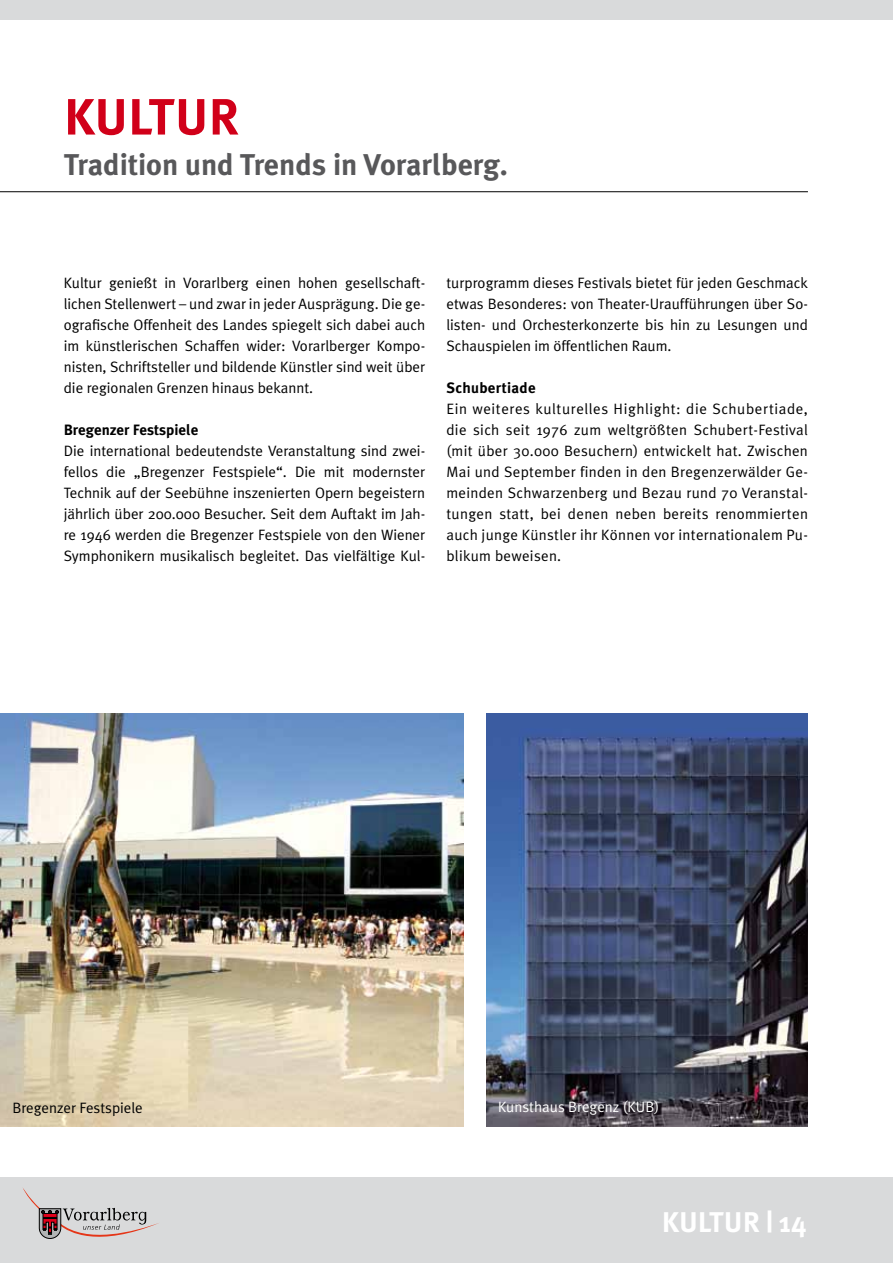
<style>
.page{position:relative;width:893px;height:1263px;background:#fff}
.page>*{position:absolute;margin:0;border:0;box-sizing:border-box;transform-origin:0 0}
.t1{font:700 51px "Meta Plus";color:#d10019}
.t2{font:700 30px "Meta Plus";color:#58585a}
.t3{font:700 28.5px "Meta Plus";color:#fff}
.t4{font:15px/21px "Meta Plus Normal";color:#000;text-align:justify}
.t5{font:15px "Meta Plus Normal";color:#fff}
.t6{font:700 15px "Meta Plus";color:#000}
.t7{font:700 15px "Meta Plus";letter-spacing:.02em;color:#000}
</style>
<div class="page">
<hr style="left:0;top:191px;width:808px;height:1px;background:#000">
<div style="left:0;top:1178px;width:893px;height:85px;background:#d9dadb"></div>
<img style="left:486px;top:713px;width:322px;height:414px">
<div style="left:0;top:0;width:893px;height:20px;background:#d9dadb"></div>
<img style="left:0;top:713px;width:463px;height:414px">
<svg style="left:23px;top:1188px;width:136px;height:51px"></svg>
<h1 class="t1" style="left:64px;top:87px;width:177px">Kultur</h1>
<h2 class="t2" style="left:64px;top:147px;width:445px">Tradition und Trends in Vorarlberg.</h2>
<p class="t4" style="left:64px;top:272px;width:363px">Kultur genießt in Vorarlberg einen hohen gesellschaft&shy;lichen Stellenwert – und zwar in jeder Ausprägung. Die ge&shy;ografische Offenheit des Landes spiegelt sich dabei auch im künstlerischen Schaffen wider: Vorarlberger Kompo&shy;nisten, Schriftsteller und bildende Künstler sind weit über die regionalen Grenzen hinaus bekannt.</p>
<p class="t6" style="left:64px;top:421px;width:136px">Bregenzer Festspiele</p>
<p class="t4" style="left:64px;top:440px;width:363px">Die international bedeutendste Veranstaltung sind zwei&shy;fellos die „Bregenzer Festspiele“. Die mit modernster Technik auf der Seebühne inszenierten Opern begeistern jährlich über 200.000 Besucher. Seit dem Auftakt im Jah&shy;re 1946 werden die Bregenzer Festspiele von den Wiener Symphonikern musikalisch begleitet. Das vielfältige Kul-</p>
<p class="t4" style="left:446px;top:272px;width:363px">turprogramm dieses Festivals bietet für jeden Geschmack etwas Besonderes: von Theater-Uraufführungen über So&shy;listen- und Orchesterkonzerte bis hin zu Lesungen und Schauspielen im öffentlichen Raum.</p>
<p class="t7" style="left:446px;top:379px;width:91px">Schubertiade</p>
<p class="t4" style="left:446px;top:398px;width:363px">Ein weiteres kulturelles Highlight: die Schubertiade, die sich seit 1976 zum weltgrößten Schubert-Festival (mit über 30.000 Besuchern) entwickelt hat. Zwischen Mai und September finden in den Bregenzerwälder Ge&shy;meinden Schwarzenberg und Bezau rund 70 Veranstal&shy;tungen statt, bei denen neben bereits renommierten auch junge Künstler ihr Können vor internationalem Pu&shy;blikum beweisen.</p>
<p class="t4" style="left:12px;top:1097px;width:132px">Bregenzer Festspiele</p>
<p class="t5" style="left:498px;top:1098px;width:163px">Kunsthaus Bregenz (KUB)</p>
<h3 class="t3" style="left:662px;top:1206px;width:146px">Kultur | 14</h3>
</div>
